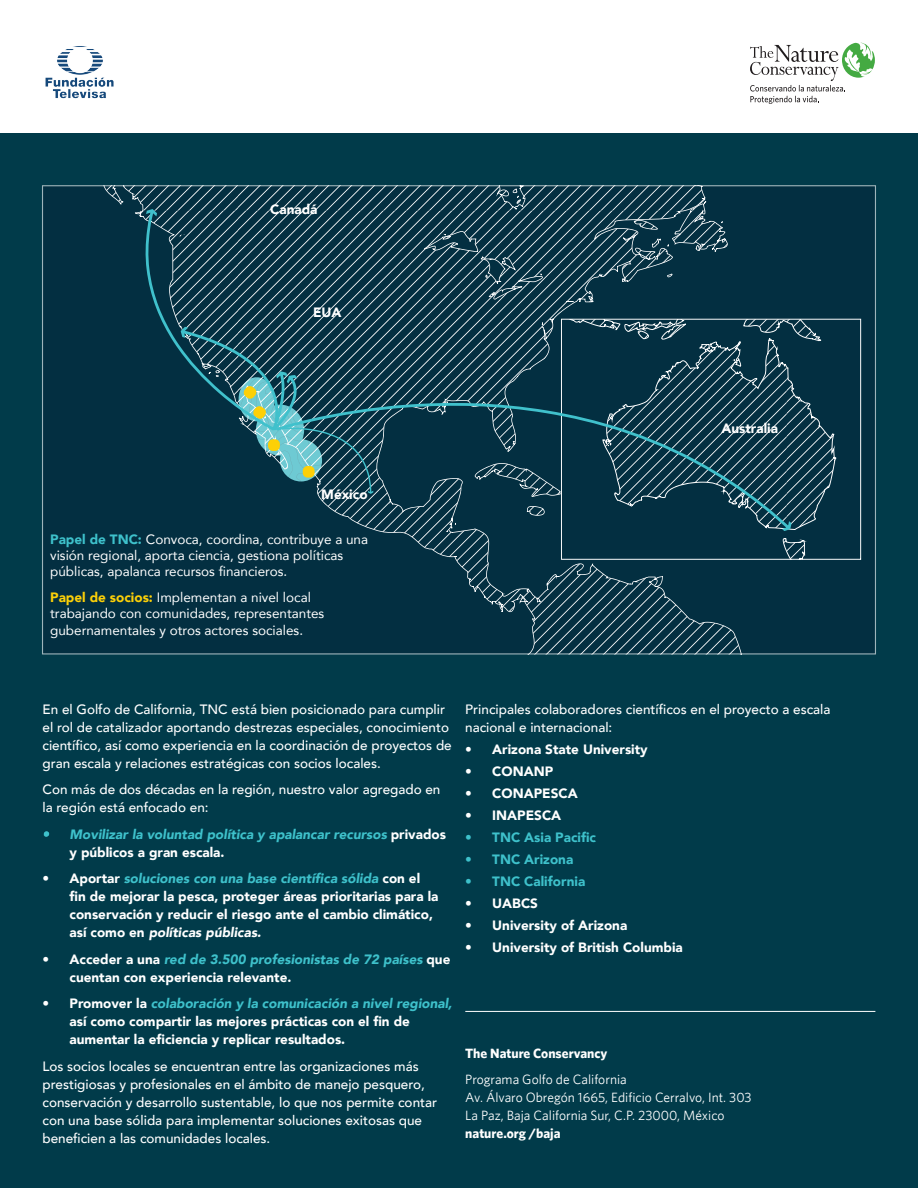
<style>
.page{position:relative;width:918px;height:1188px;background:#013b4a}
.page>*{position:absolute;margin:0;border:0;box-sizing:border-box;transform-origin:0 0}
.t1{font:500 13.5px/18px "Avenir";color:#fff}
.t2{font:900 13.5px/18px "Avenir";color:#fff}
.t3{font:13.5px/16.2px "Avenir";color:#fff}
.t4{font:13.5px/18px "Whitney";color:#fff}
.t5{font:italic 900 13.5px/18px "Avenir";color:#3ec1cb}
.t6{font:900 13.5px "Avenir";color:#3ec1cb}
.t7{font:700 13.5px "Whitney";color:#fff}
.s1{font-weight:900;color:#3ec1cb}
.s2{font-weight:900;color:#fcd008}
.s3{font-style:normal;color:#fff}
.s4{font-style:italic;color:#3ec1cb}
.s5{font-style:italic}
.s6{font-weight:700}
</style>
<div class="page">
<div style="left:0;top:0;width:918px;height:133px;background:#fff"></div>
<div style="left:43px;top:185px;width:822px;height:469px;background:#032f41"></div>
<svg style="left:104px;top:185px;width:734px;height:470px"></svg>
<svg style="left:561px;top:319px;width:300px;height:241px;fill:#032f41"></svg>
<svg style="left:276px;top:403px;width:516px;height:128px;fill:#032f41"></svg>
<svg style="left:750px;top:43px;width:125px;height:61px"></svg>
<img style="left:45px;top:46px;width:69px;height:53px">
<hr style="left:465px;top:1011px;width:410px;height:1px;background:#fff">
<svg style="left:44px;top:831px;width:5px;height:6px"></svg>
<p class="t2" style="left:270px;top:200px;width:49px">Canadá</p>
<p class="t2" style="left:313px;top:303px;width:30px">EUA</p>
<p class="t2" style="left:321px;top:485px;width:48px">México</p>
<p class="t3" style="left:50px;top:531px;width:319px"><span class="s1">Papel de TNC:</span> Convoca, coordina, contribuye a una visión regional, aporta ciencia, gestiona políticas públicas, apalanca recursos financieros.</p>
<p class="t3" style="left:50px;top:589px;width:276px"><span class="s2">Papel de socios:</span> Implementan a nivel local trabajando con comunidades, representantes gubernamentales y otros actores sociales.</p>
<p class="t2" style="left:721px;top:419px;width:58px">Australia</p>
<p class="t1" style="left:43px;top:699px;width:411px">En el Golfo de California, TNC está bien posicionado para cumplir el rol de catalizador aportando destrezas especiales, conocimiento científico, así como experiencia en la coordinación de proyectos de gran escala y relaciones estratégicas con socios locales.</p>
<p class="t1" style="left:43px;top:780px;width:399px">Con más de dos décadas en la región, nuestro valor agregado en la región está enfocado en:</p>
<p class="t5" style="left:70px;top:825px;width:378px;text-indent:-27px">• Movilizar la voluntad política y apalancar recursos <span class="s3">privados y públicos a gran escala.</span></p>
<p class="t2" style="left:70px;top:869px;width:370px;text-indent:-27px">• Aportar <span class="s4">soluciones con una base científica sólida</span> con el fin de mejorar la pesca, proteger áreas prioritarias para la conservación y reducir el riesgo ante el cambio climático, así como en <span class="s5">políticas públicas.</span></p>
<p class="t2" style="left:70px;top:950px;width:382px;text-indent:-27px">• Acceder a una <span class="s4">red de 3.500 profesionistas de 72 países</span> que cuentan con experiencia relevante.</p>
<p class="t2" style="left:70px;top:994px;width:384px;text-indent:-27px">• Promover la <span class="s4">colaboración y la comunicación a nivel regional, </span>así como compartir las mejores prácticas con el fin de aumentar la eficiencia y replicar resultados.</p>
<p class="t1" style="left:43px;top:1056px;width:396px">Los socios locales se encuentran entre las organizaciones más prestigiosas y profesionales en el ámbito de manejo pesquero, conservación y desarrollo sustentable, lo que nos permite contar con una base sólida para implementar soluciones exitosas que beneficien a las comunidades locales.</p>
<p class="t1" style="left:465px;top:699px;width:367px">Principales colaboradores científicos en el proyecto a escala nacional e internacional:</p>
<p class="t2" style="left:465px;top:740px;width:184px">• Arizona State University</p>
<p class="t2" style="left:465px;top:762px;width:89px">• CONANP</p>
<p class="t2" style="left:465px;top:784px;width:114px">• CONAPESCA</p>
<p class="t2" style="left:465px;top:806px;width:98px">• INAPESCA</p>
<p class="t6" style="left:465px;top:825px;width:132px">• TNC Asia Pacific</p>
<p class="t6" style="left:465px;top:847px;width:109px">• TNC Arizona</p>
<p class="t6" style="left:465px;top:869px;width:121px">• TNC California</p>
<p class="t2" style="left:465px;top:894px;width:74px">• UABCS</p>
<p class="t2" style="left:465px;top:916px;width:163px">• University of Arizona</p>
<p class="t2" style="left:465px;top:938px;width:219px">• University of British Columbia</p>
<p class="t7" style="left:465px;top:1045px;width:144px">The Nature Conservancy</p>
<p class="t4" style="left:465px;top:1070px;width:288px">Programa Golfo de California<br>Av. Álvaro Obregón 1665, Edificio Cerralvo, Int. 303<br>La Paz, Baja California Sur, C.P. 23000, México <span class="s6">nature.org /baja</span></p>
</div>
